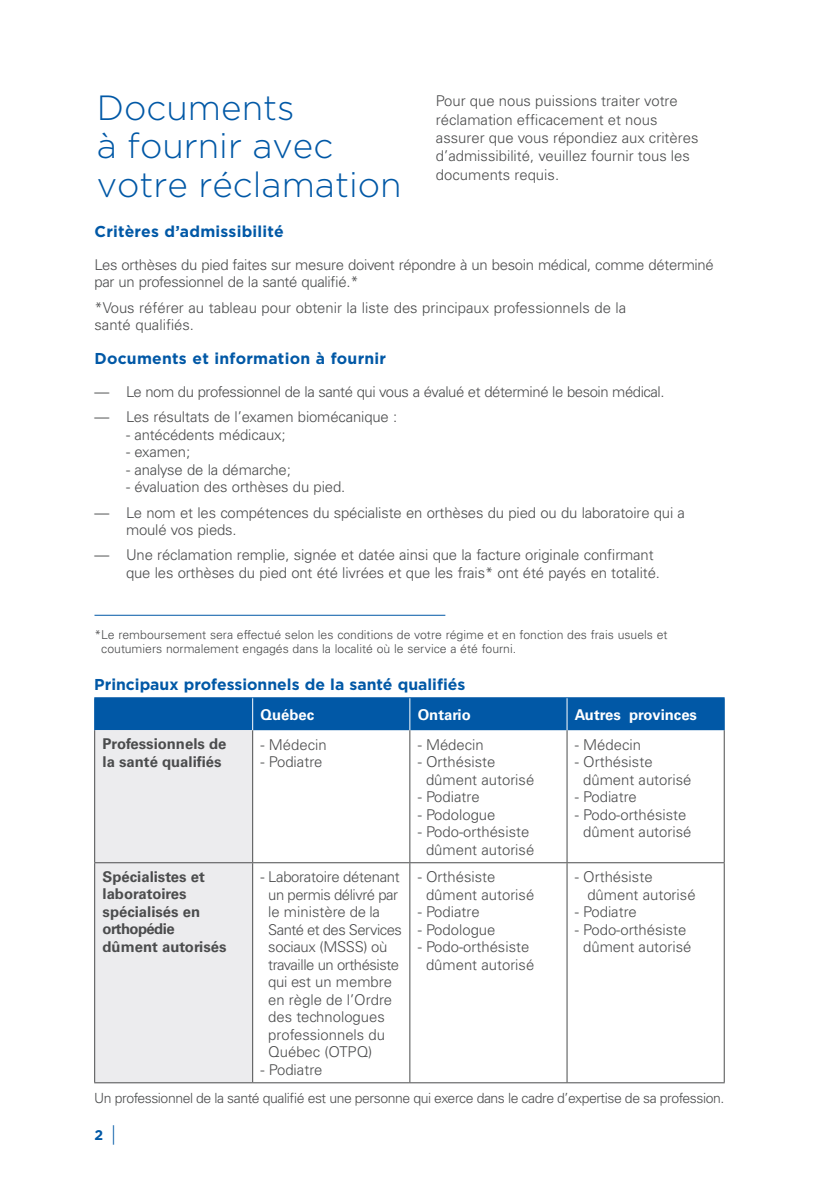
<style>
.page{position:relative;width:819px;height:1197px;background:#fff}
.page>*{position:absolute;margin:0;border:0;box-sizing:border-box;transform-origin:0 0}
.t1{font:300 35px/38.5px "Gotham";color:#0158a6}
.t2{font:700 15.75px "Gotham";letter-spacing:.005em;color:#0158a6}
.t3{font:300 14.88px/17.5px "Univers";letter-spacing:-.01em;color:#4b4c4d}
.t4{font:700 14.88px/17.5px "Univers";color:#4b4c4d}
.t5{font:300 14.88px "Univers";letter-spacing:-.03em;color:#4b4c4d}
.t6{font:700 14.88px "Univers";color:#fff}
.t7{font:300 14px "Univers";letter-spacing:-.03em;color:#4b4c4d}
.t8{font:700 14px "Gotham";color:#0158a6}
.t9{font:300 12.25px/14px "Univers";color:#4b4c4d}
.s1{font-weight:400;font-size:21px}
</style>
<div class="page">
<hr style="left:818px;top:0;width:1px;height:410px;background:#ecf7fa">
<hr style="left:94px;top:615px;width:351px;height:1px;background:#0158a6">
<div style="left:95px;top:698px;width:629px;height:32px;background:#0158a6"></div>
<div style="left:95px;top:730px;width:157px;height:352px;background:#ececee"></div>
<hr style="left:94px;top:730px;width:1px;height:132px;background:#4b4c4d">
<hr style="left:252px;top:730px;width:1px;height:132px;background:#4b4c4d">
<hr style="left:409px;top:730px;width:1px;height:132px;background:#4b4c4d">
<hr style="left:567px;top:730px;width:1px;height:132px;background:#4b4c4d">
<hr style="left:724px;top:730px;width:1px;height:132px;background:#4b4c4d">
<hr style="left:94px;top:862px;width:159px;height:1px;background:#4b4c4d">
<hr style="left:94px;top:863px;width:1px;height:219px;background:#4b4c4d">
<hr style="left:253px;top:862px;width:157px;height:1px;background:#4b4c4d">
<hr style="left:252px;top:863px;width:1px;height:219px;background:#4b4c4d">
<hr style="left:410px;top:862px;width:157px;height:1px;background:#4b4c4d">
<hr style="left:409px;top:863px;width:1px;height:219px;background:#4b4c4d">
<hr style="left:567px;top:862px;width:158px;height:1px;background:#4b4c4d">
<hr style="left:567px;top:863px;width:1px;height:219px;background:#4b4c4d">
<hr style="left:724px;top:863px;width:1px;height:219px;background:#4b4c4d">
<hr style="left:94px;top:1082px;width:159px;height:1px;background:#4b4c4d">
<hr style="left:253px;top:1082px;width:157px;height:1px;background:#4b4c4d">
<hr style="left:410px;top:1082px;width:157px;height:1px;background:#4b4c4d">
<hr style="left:567px;top:1082px;width:158px;height:1px;background:#4b4c4d">
<hr style="left:94px;top:697px;width:159px;height:1px;background:#0158a6">
<hr style="left:94px;top:698px;width:1px;height:32px;background:#0158a6">
<hr style="left:253px;top:697px;width:157px;height:1px;background:#0158a6">
<hr style="left:410px;top:697px;width:157px;height:1px;background:#0158a6">
<hr style="left:567px;top:697px;width:158px;height:1px;background:#0158a6">
<hr style="left:724px;top:698px;width:1px;height:32px;background:#0158a6">
<hr style="left:252px;top:698px;width:1px;height:32px;background:#fff">
<hr style="left:409px;top:698px;width:1px;height:32px;background:#fff">
<hr style="left:567px;top:698px;width:1px;height:32px;background:#fff">
<p class="t1" style="left:97px;top:87px;width:306px">Documents<br>à fournir avec votre réclamation</p>
<p class="t3" style="left:436px;top:92px;width:264px;line-height:18.4px">Pour que nous puissions traiter votre réclamation efficacement et nous assurer que vous répondiez aux critères d’admissibilité, veuillez fournir tous les documents requis.</p>
<p class="t2" style="left:94px;top:221px;width:191px">Critères d’admissibilité</p>
<p class="t3" style="left:94px;top:256px;width:621px">Les orthèses du pied faites sur mesure doivent répondre à un besoin médical, comme déterminé par un professionnel de la santé qualifié.*</p>
<p class="t3" style="left:94px;top:299px;width:533px">*Vous référer au tableau pour obtenir la liste des principaux professionnels de la santé qualifiés.</p>
<p class="t2" style="left:94px;top:348px;width:293px">Documents et information à fournir</p>
<p class="t5" style="left:94px;top:383px;width:572px">— Le nom du professionnel de la santé qui vous a évalué et déterminé le besoin médical.</p>
<p class="t3" style="left:94px;top:408px;width:304px">— Les résultats de l’examen biomécanique :</p>
<p class="t3" style="left:126px;top:426px;width:161px">- antécédents médicaux;</p>
<p class="t3" style="left:126px;top:443px;width:66px">- examen;</p>
<p class="t3" style="left:126px;top:461px;width:166px">- analyse de la démarche;</p>
<p class="t3" style="left:126px;top:478px;width:221px">- évaluation des orthèses du pied.</p>
<p class="t3" style="left:126px;top:504px;width:561px;text-indent:-32px">— Le nom et les compétences du spécialiste en orthèses du pied ou du laboratoire qui a moulé vos pieds.</p>
<p class="t3" style="left:126px;top:546px;width:535px;text-indent:-32px">— Une réclamation remplie, signée et datée ainsi que la facture originale confirmant que les orthèses du pied ont été livrées et que les frais* ont été payés en totalité.</p>
<p class="t9" style="left:101px;top:628px;width:568px;text-indent:-7px">*Le remboursement sera effectué selon les conditions de votre régime et en fonction des frais usuels et coutumiers normalement engagés dans la localité où le service a été fourni.</p>
<p class="t2" style="left:94px;top:674px;width:373px">Principaux professionnels de la santé qualifiés</p>
<p class="t6" style="left:261px;top:706px;width:55px">Québec</p>
<p class="t6" style="left:418px;top:706px;width:55px">Ontario</p>
<p class="t6" style="left:575px;top:706px;width:124px">Autres provinces</p>
<p class="t4" style="left:103px;top:735px;width:125px">Professionnels de la santé qualifiés</p>
<p class="t3" style="left:261px;top:736px;width:68px">- Médecin</p>
<p class="t3" style="left:418px;top:736px;width:68px">- Médecin</p>
<p class="t3" style="left:426px;top:753px;width:110px;text-indent:-8px">- Orthésiste dûment autorisé</p>
<p class="t3" style="left:418px;top:788px;width:64px">- Podiatre</p>
<p class="t3" style="left:418px;top:806px;width:79px">- Podologue</p>
<p class="t3" style="left:418px;top:823px;width:118px;text-align:center">- Podo-orthésiste dûment autorisé</p>
<p class="t3" style="left:575px;top:736px;width:68px">- Médecin</p>
<p class="t3" style="left:583px;top:753px;width:110px;text-indent:-8px">- Orthésiste dûment autorisé</p>
<p class="t3" style="left:575px;top:788px;width:64px">- Podiatre</p>
<p class="t3" style="left:575px;top:806px;width:118px;text-align:center">- Podo-orthésiste dûment autorisé</p>
<p class="t3" style="left:261px;top:753px;width:64px">- Podiatre</p>
<p class="t4" style="left:103px;top:868px;width:125px">Spécialistes et laboratoires spécialisés en orthopédie dûment autorisés</p>
<p class="t3" style="left:268px;top:868px;width:135px;text-indent:-8px">- Laboratoire détenant un permis délivré par le ministère de la<br>Santé et des Services sociaux (MSSS) où travaille un orthésiste qui est un membre en règle de l’Ordre des technologues professionnels du<br>Québec (OTPQ)</p>
<p class="t3" style="left:261px;top:1061px;width:64px">- Podiatre</p>
<p class="t3" style="left:426px;top:868px;width:110px;text-indent:-8px">- Orthésiste dûment autorisé</p>
<p class="t3" style="left:418px;top:903px;width:64px">- Podiatre</p>
<p class="t3" style="left:418px;top:921px;width:79px">- Podologue</p>
<p class="t3" style="left:418px;top:938px;width:118px;text-align:center">- Podo-orthésiste dûment autorisé</p>
<p class="t3" style="left:587px;top:868px;width:110px;text-indent:-12px">- Orthésiste dûment autorisé</p>
<p class="t3" style="left:575px;top:903px;width:64px">- Podiatre</p>
<p class="t3" style="left:575px;top:921px;width:118px;text-align:center">- Podo-orthésiste dûment autorisé</p>
<p class="t7" style="left:94px;top:1089px;width:632px">Un professionnel de la santé qualifié est une personne qui exerce dans le cadre d’expertise de sa profession.</p>
<p class="t8" style="left:94px;top:1126px;width:23px">2 <span class="s1">|</span></p>
</div>
